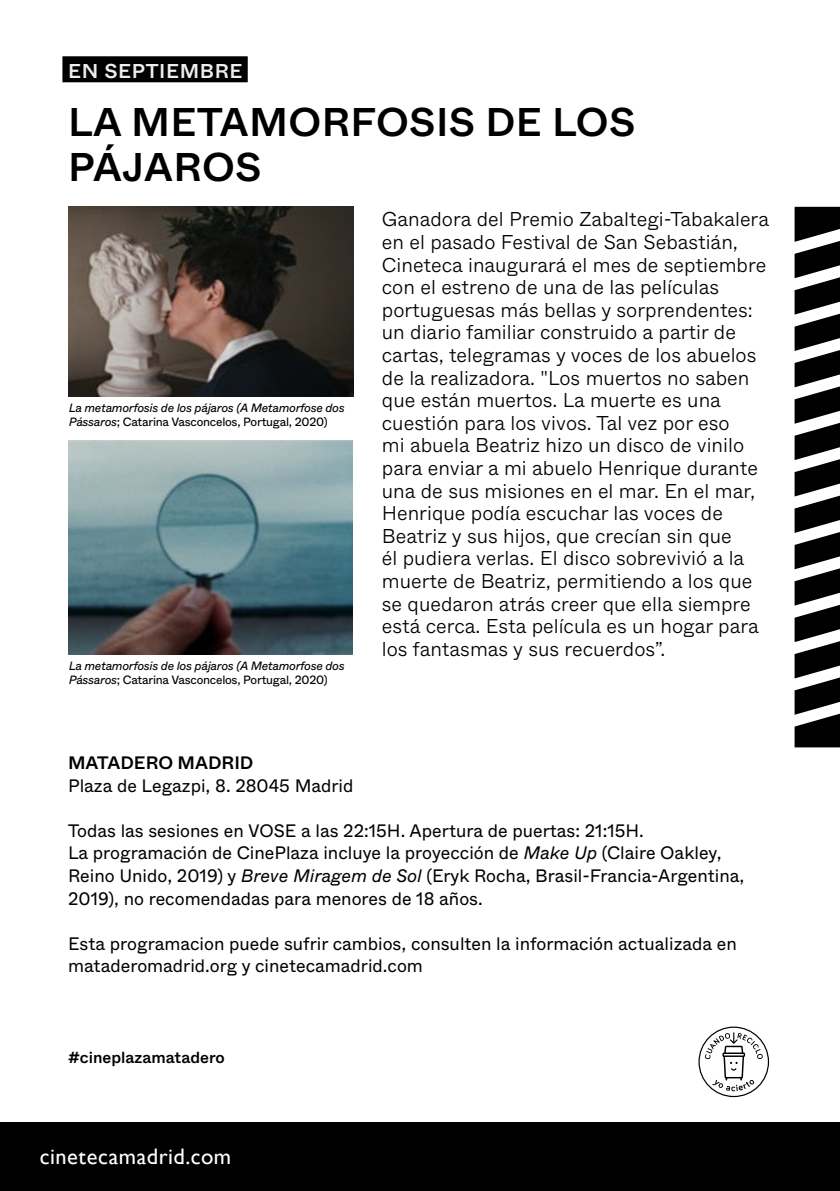
<style>
.page{position:relative;width:840px;height:1191px;background:#fff}
.page>*{position:absolute;margin:0;border:0;box-sizing:border-box;transform-origin:0 0}
.t1{font:500 40px/45.2px "Whyte";letter-spacing:.01em;color:#000}
.t2{font:22.4px "Gill Sans";letter-spacing:.025em;color:#fff}
.t3{font:300 20px/22.6px "Whyte";color:#000}
.t4{font:500 20px "Whyte";letter-spacing:.03em;color:#ededed}
.t5{font:18px/22.6px "Whyte";color:#000}
.t6{font:500 18px "Whyte";color:#000}
.t7{font:500 16px "Whyte";color:#000}
.t8{font:italic 12px/14px "Whyte";letter-spacing:-.02em;color:#000}
.s1{font-style:normal}
.s2{font-style:italic}
</style>
<div class="page">
<div style="left:0;top:1123px;width:839px;height:68px;background:#000"></div>
<div style="left:62px;top:56px;width:185px;height:26px;background:#000"></div>
<img style="left:69px;top:207px;width:284px;height:189px">
<img style="left:68px;top:441px;width:284px;height:213px">
<svg style="left:698px;top:1026px;width:70px;height:71px"></svg>
<svg style="left:794px;top:207px;width:45px;height:540px"></svg>
<p class="t4" style="left:68px;top:55px;width:176px">EN SEPTIEMBRE</p>
<h1 class="t1" style="left:68px;top:97px;width:568px">LA METAMORFOSIS DE LOS<br>PÁJAROS</h1>
<p class="t8" style="left:69px;top:400px;width:277px">La metamorfosis de los pájaros (A Metamorfose dos<br>Pássaros<span class="s1">; Catarina Vasconcelos, Portugal, 2020)</span></p>
<p class="t8" style="left:69px;top:658px;width:277px">La metamorfosis de los pájaros (A Metamorfose dos<br>Pássaros<span class="s1">; Catarina Vasconcelos, Portugal, 2020)</span></p>
<p class="t3" style="left:381px;top:207px;width:388px">Ganadora del Premio Zabaltegi-Tabakalera en el pasado Festival de San Sebastián, Cineteca inaugurará el mes de septiembre con el estreno de una de las películas portuguesas más bellas y sorprendentes: un diario familiar construido a partir de cartas, telegramas y voces de los abuelos de la realizadora. "Los muertos no saben que están muertos. La muerte es una cuestión para los vivos. Tal vez por eso<br>mi abuela Beatriz hizo un disco de vinilo para enviar a mi abuelo Henrique durante una de sus misiones en el mar. En el mar, Henrique podía escuchar las voces de Beatriz y sus hijos, que crecían sin que<br>él pudiera verlas. El disco sobrevivió a la muerte de Beatriz, permitiendo a los que se quedaron atrás creer que ella siempre está cerca. Esta película es un hogar para los fantasmas y sus recuerdos”.</p>
<p class="t6" style="left:68px;top:748px;width:187px">MATADERO MADRID</p>
<p class="t5" style="left:68px;top:773px;width:287px">Plaza de Legazpi, 8. 28045 Madrid</p>
<p class="t5" style="left:68px;top:818px;width:677px">Todas las sesiones en VOSE a las 22:15H. Apertura de puertas: 21:15H.<br>La programación de CinePlaza incluye la proyección de <span class="s2">Make Up</span> (Claire Oakley, Reino Unido, 2019) y <span class="s2">Breve Miragem de Sol</span> (Eryk Rocha, Brasil-Francia-Argentina, 2019), no recomendadas para menores de 18 años.</p>
<p class="t5" style="left:68px;top:931px;width:669px">Esta programacion puede sufrir cambios, consulten la información actualizada en mataderomadrid.org y cinetecamadrid.com</p>
<p class="t7" style="left:68px;top:1044px;width:158px">#cineplazamatadero</p>
<p class="t2" style="left:40px;top:1143px;width:193px">cinetecamadrid.com</p>
</div>
